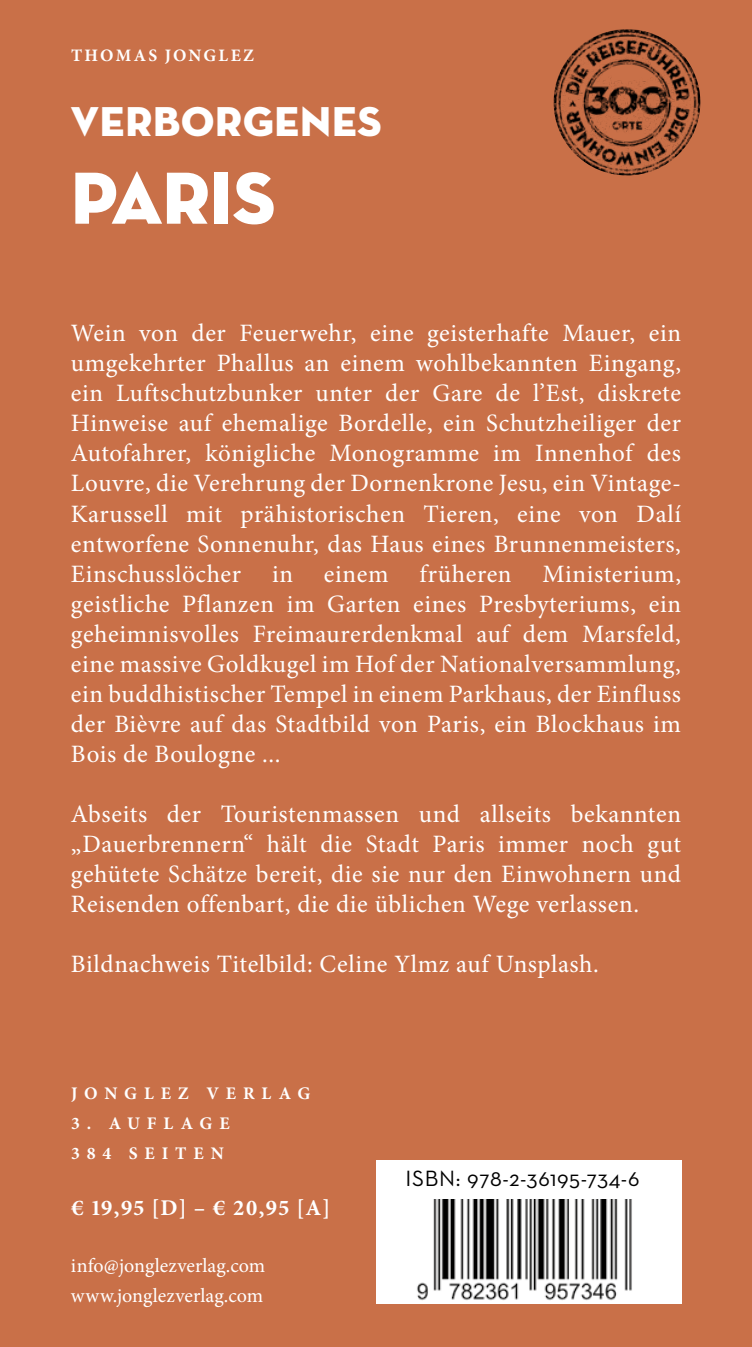
<style>
.page{position:relative;width:752px;height:1347px;background:#fff}
.page>*{position:absolute;margin:0;border:0;box-sizing:border-box;transform-origin:0 0}
.t1{font:75px "Neutra Disp Titling";color:#fff}
.t2{font:42.5px "Neutra Disp Titling";letter-spacing:.02em;color:#fff}
.t3{font:25px/30px "Minion Pro";letter-spacing:.025em;color:#fff;text-align:justify}
.t4{font:22.5px "Neutra Text";letter-spacing:.03em;color:#000}
.t5{font:700 22.5px "Minion Pro";letter-spacing:.04em;color:#fff}
.t6{font:20px/30px "Minion Pro";color:#fff}
.t7{font:700 17.75px/30px "Minion Pro";letter-spacing:.39em;color:#fff}
.t8{font:700 17.5px "Minion Pro";letter-spacing:.125em;color:#fff}
</style>
<div class="page">
<hr style="left:751px;top:1113px;width:1px;height:233px;background:#f1f1ed">
<div style="left:0;top:0;width:751px;height:1346px;background:#c97048"></div>
<div style="left:376px;top:1160px;width:304px;height:143px;background:#fff"></div>
<img style="left:553px;top:29px;width:147px;height:146px;border-radius:73px">
<img style="left:417px;top:1199px;width:215px;height:102px">
<p class="t8" style="left:71px;top:43px;width:184px">THOMAS JONGLEZ</p>
<h2 class="t2" style="left:71px;top:95px;width:312px">VERBORGENES</h2>
<h1 class="t1" style="left:71px;top:151px;width:206px">PARIS</h1>
<p class="t3" style="left:71px;top:318px;width:611px">Wein von der Feuerwehr, eine geisterhafte Mauer, ein umgekehrter Phallus an einem wohlbekannten Eingang, ein Luftschutzbunker unter der Gare de l’Est, diskrete Hinweise auf ehemalige Bordelle, ein Schutzheiliger der Autofahrer, königliche Monogramme im Innenhof des Louvre, die Verehrung der Dornenkrone Jesu, ein Vintage-Karussell mit prähistorischen Tieren, eine von Dalí entworfene Sonnenuhr, das Haus eines Brunnenmeisters, Einschusslöcher in einem früheren Ministerium, geistliche Pflanzen im Garten eines Presbyteriums, ein geheimnisvolles Freimaurerdenkmal auf dem Marsfeld, eine massive Goldkugel im Hof der Nationalversammlung, ein buddhistischer Tempel in einem Parkhaus, der Einfluss der Bièvre auf das Stadtbild von Paris, ein Blockhaus im Bois de Boulogne ...</p>
<p class="t3" style="left:71px;top:798px;width:611px">Abseits der Touristenmassen und allseits bekannten „Dauerbrennern“ hält die Stadt Paris immer noch gut gehütete Schätze bereit, die sie nur den Einwohnern und Reisenden offenbart, die die üblichen Wege verlassen.</p>
<p class="t3" style="left:71px;top:948px;width:529px">Bildnachweis Titelbild: Celine Ylmz auf Unsplash.</p>
<p class="t7" style="left:71px;top:1078px;width:241px">JONGLEZ VERLAG</p>
<p class="t7" style="left:71px;top:1108px;width:160px">3. AUFLAGE<br>384 SEITEN</p>
<p class="t5" style="left:71px;top:1191px;width:261px">€ 19,95 [D] – € 20,95 [A]</p>
<p class="t6" style="left:71px;top:1250px;width:196px">info@jonglezverlag.com www.jonglezverlag.com</p>
<p class="t4" style="left:405px;top:1164px;width:235px">ISBN: 978-2-36195-734-6</p>
</div>
